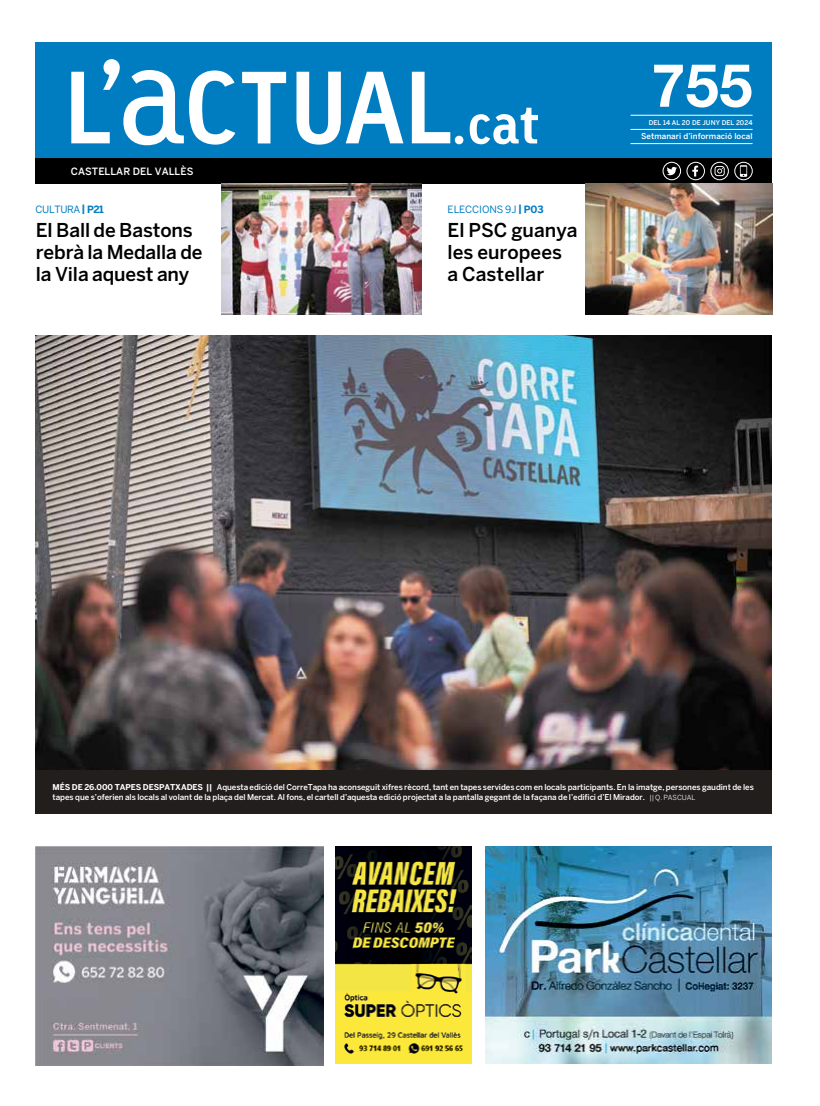
<style>
.page{position:relative;width:820px;height:1106px;background:#fff}
.page>*{position:absolute;margin:0;border:0;box-sizing:border-box;transform-origin:0 0}
.t1{font:700 60px "Helvetica Neue";color:#fff}
.t2{font:500 19px/22px "Benton Sans";letter-spacing:-.005em;color:#000}
.t3{font:500 10px "Benton Sans";letter-spacing:.005em;color:#fff}
.t4{font:10px "Benton Sans";letter-spacing:-.005em;color:#007dc1}
.t5{font:10px "Benton Sans";letter-spacing:-.03em;color:#007dc1}
.t6{font:500 8px/10.5px "Benton Sans";letter-spacing:-.005em;color:#fff}
.t7{font:500 6.5px "Benton Sans";letter-spacing:.005em;color:#fff}
.s1{font-weight:700}
.s2{font-weight:400;font-size:7px}
</style>
<div class="page">
<div style="left:35px;top:43px;width:736px;height:115px;background:#007dc1"></div>
<div style="left:35px;top:158px;width:736px;height:26px;background:#000"></div>
<hr style="left:630px;top:115px;width:122px;height:1px;background:#fff">
<hr style="left:630px;top:129px;width:122px;height:1px;background:#fff">
<hr style="left:630px;top:143px;width:122px;height:1px;background:#fff">
<svg style="left:242px;top:72px;width:44px;height:71px"></svg>
<svg style="left:296px;top:72px;width:107px;height:73px"></svg>
<svg style="left:71px;top:59px;width:164px;height:86px"></svg>
<svg style="left:411px;top:72px;width:52px;height:72px"></svg>
<svg style="left:469px;top:108px;width:68px;height:36px"></svg>
<div style="left:734px;top:162px;width:18px;height:18px;border:1px solid #fff;border-radius:50%"></div>
<svg style="left:739px;top:165px;width:7px;height:12px"></svg>
<div style="left:710px;top:162px;width:18px;height:18px;border:1px solid #fff;border-radius:50%"></div>
<svg style="left:714px;top:166px;width:10px;height:10px"></svg>
<div style="left:662px;top:162px;width:18px;height:18px;border:1px solid #fff;border-radius:50%"></div>
<svg style="left:667px;top:167px;width:9px;height:9px"></svg>
<div style="left:686px;top:162px;width:18px;height:18px;border:1px solid #fff;border-radius:50%"></div>
<svg style="left:692px;top:166px;width:6px;height:10px"></svg>
<img style="left:585px;top:184px;width:187px;height:130px">
<img style="left:222px;top:184px;width:200px;height:131px">
<img style="left:35px;top:336px;width:736px;height:434px">
<div style="left:35px;top:770px;width:736px;height:43px;background:#211e1c"></div>
<img style="left:35px;top:846px;width:288px;height:219px">
<img style="left:485px;top:846px;width:286px;height:217px">
<img style="left:335px;top:846px;width:136px;height:217px">
<p class="t3" style="left:71px;top:165px;width:124px">CASTELLAR DEL VALLÈS</p>
<p class="t5" style="left:35px;top:203px;width:70px">CULTURA <span class="s1">| P21</span></p>
<p class="t4" style="left:447px;top:203px;width:98px">ELECCIONS 9J <span class="s1">| P03</span></p>
<h2 class="t2" style="left:447px;top:219px;width:131px">El PSC guanya les europees<br>a Castellar</h2>
<h2 class="t2" style="left:36px;top:219px;width:168px">El Ball de Bastons rebrà la Medalla de la Vila aquest any</h2>
<h1 class="t1" style="left:651px;top:38px;width:102px">755</h1>
<p class="t7" style="left:648px;top:118px;width:105px">DEL 14 AL 20 DE JUNY DEL 2024</p>
<p class="t6" style="left:641px;top:131px;width:113px">Setmanari d’informació local</p>
<p class="t6" style="left:53px;top:781px;width:702px"><span class="s1">MÉS DE 26.000 TAPES DESPATXADES ||</span> Aquesta edició del CorreTapa ha aconseguit xifres rècord, tant en tapes servides com en locals participants. En la imatge, persones gaudint de les tapes que s’oferien als locals al volant de la plaça del Mercat. Al fons, el cartell d’aquesta edició projectat a la pantalla gegant de la façana de l’edifici d’El Mirador. <span class="s2">|| Q. PASCUAL</span></p>
</div>
